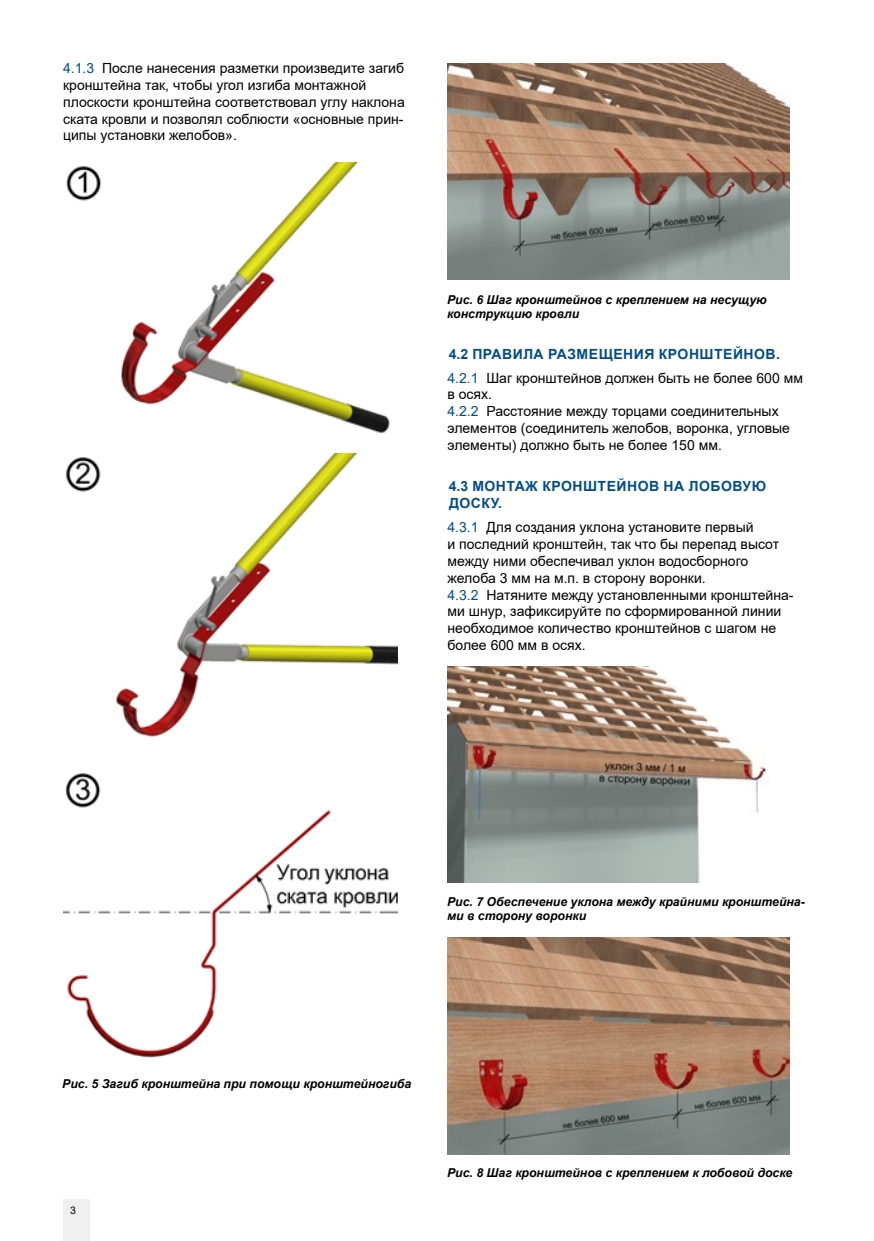
<style>
.page{position:relative;width:874px;height:1241px;background:#fff}
.page>*{position:absolute;margin:0;border:0;box-sizing:border-box;transform-origin:0 0}
.t1{font:14px/16.8px "Arial";color:#000}
.t2{font:700 14px/16.8px "Arial";letter-spacing:.035em;color:#004d8c}
.t3{font:italic 700 12.25px/14.7px "Arial";color:#000}
.t4{font:10.5px "Arial";color:#000}
.s1{color:#004d8c}
.s2{font-weight:700;color:#004d8c}
</style>
<div class="page">
<div style="left:63px;top:1198px;width:26px;height:42px;background:#f0f0f0"></div>
<img style="left:66px;top:162px;width:324px;height:272px">
<img style="left:447px;top:63px;width:341px;height:216px">
<img style="left:447px;top:666px;width:321px;height:216px">
<img style="left:447px;top:937px;width:341px;height:216px">
<img style="left:66px;top:453px;width:331px;height:284px">
<img style="left:64px;top:773px;width:333px;height:285px">
<p class="t1" style="left:63px;top:60px;width:343px"><span class="s1">4.1.3</span> После нанесения разметки произведите загиб кронштейна так, чтобы угол изгиба монтажной плоскости кронштейна соответствовал углу наклона ската кровли и позволял соблюсти «основные прин&shy;ципы установки желобов».</p>
<p class="t3" style="left:447px;top:292px;width:321px">Рис. 6 Шаг кронштейнов с креплением на несущую конструкцию кровли</p>
<p class="t1" style="left:447px;top:341px;width:357px;line-height:24.2px"><span class="s2">4.2 ПРАВИЛА РАЗМЕЩЕНИЯ КРОНШТЕЙНОВ.<br></span><span class="s1">4.2.1</span> Шаг кронштейнов должен быть не более 600 мм</p>
<p class="t1" style="left:447px;top:386px;width:344px">в осях.<br><span class="s1">4.2.2</span> Расстояние между торцами соединительных элементов (соединитель желобов, воронка, угловые элементы) должно быть не более 150 мм.</p>
<p class="t2" style="left:448px;top:477px;width:319px">4.3 МОНТАЖ КРОНШТЕЙНОВ НА ЛОБОВУЮ<br>ДОСКУ.</p>
<p class="t1" style="left:447px;top:519px;width:347px"><span class="s1">4.3.1</span> Для создания уклона установите первый<br>и последний кронштейн, так что бы перепад высот между ними обеспечивал уклон водосборного желоба 3 мм на м.п. в сторону воронки.<br><span class="s1">4.3.2</span> Натяните между установленными кронштейна&shy;ми шнур, зафиксируйте по сформированной линии необходимое количество кронштейнов с шагом не более 600 мм в осях.</p>
<p class="t3" style="left:447px;top:894px;width:359px">Рис. 7 Обеспечение уклона между крайними кронштейна&shy;ми в сторону воронки</p>
<p class="t3" style="left:62px;top:1076px;width:350px">Рис. 5 Загиб кронштейна при помощи кронштейногиба</p>
<p class="t4" style="left:70px;top:1202px;width:7px">3</p>
<p class="t3" style="left:447px;top:1165px;width:347px">Рис. 8 Шаг кронштейнов с креплением к лобовой доске</p>
</div>
